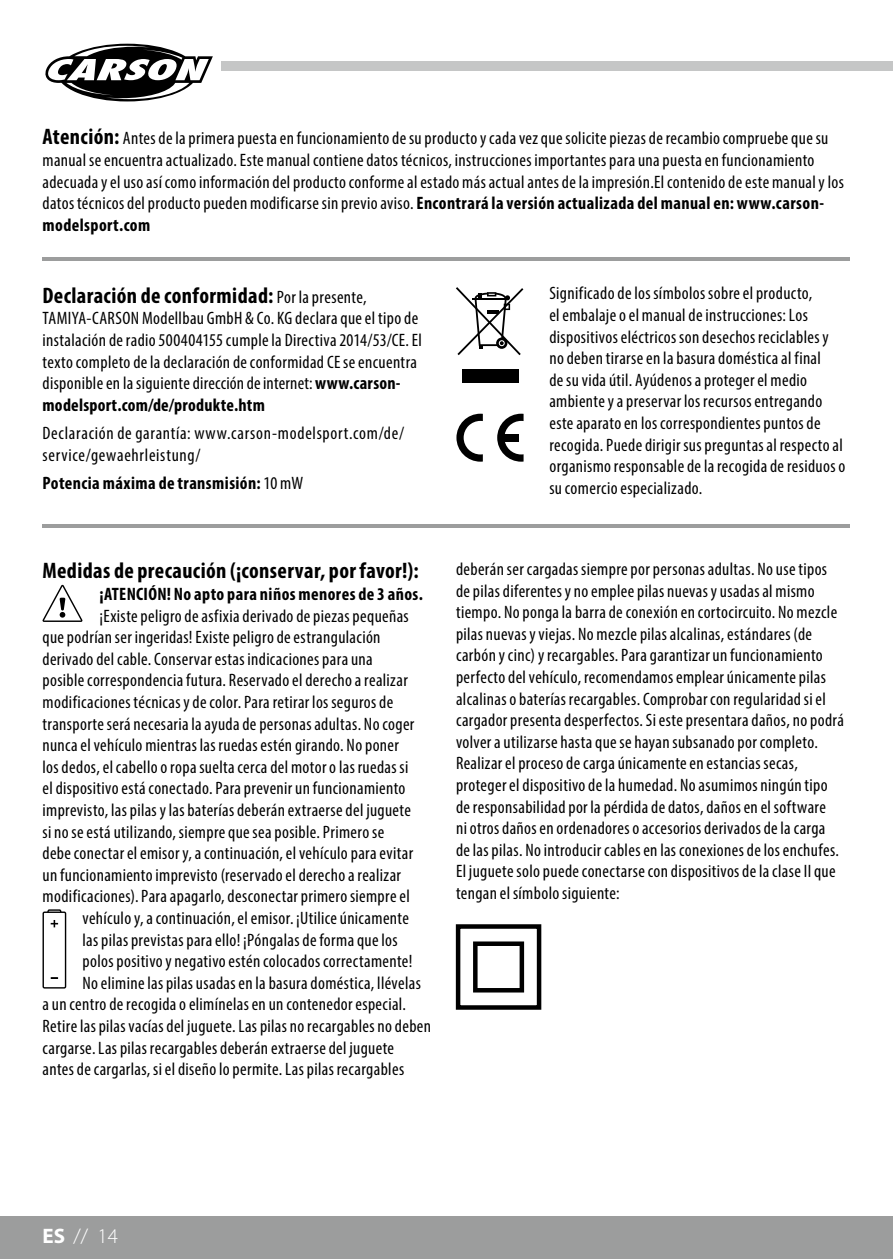
<style>
.page{position:relative;width:893px;height:1259px;background:#fff}
.page>*{position:absolute;margin:0;border:0;box-sizing:border-box;transform-origin:0 0}
.t1{font:700 condensed 22.5px "Myriad Pro";letter-spacing:.015em;color:#000}
.t2{font:300 21px "Myriad Pro";color:#fff}
.t3{font:condensed 18px/21.6px "Myriad Pro";letter-spacing:.02em;color:#000}
.t4{font:condensed 18px/21.6px "Myriad Pro";letter-spacing:.04em;color:#000}
.t5{font:700 condensed 18px "Myriad Pro";letter-spacing:.02em;color:#000}
.s1{font-weight:700;font-size:22.5px}
.s2{font-weight:700}
.s3{font-weight:400;font-size:18px}
.s4{font-weight:400}
</style>
<div class="page">
<div style="left:0;top:1216px;width:893px;height:43px;background:#9c9d9d"></div>
<div style="left:221px;top:61px;width:672px;height:9px;background:#c5c6c6"></div>
<svg style="left:45px;top:43px;width:168px;height:59px"></svg>
<svg style="left:43px;top:585px;width:39px;height:37px"></svg>
<div style="left:456px;top:924px;width:85px;height:85px;border:4px solid #000"></div>
<div style="left:473px;top:941px;width:51px;height:51px;border:4px solid #000"></div>
<div style="left:47px;top:909px;width:14px;height:7px;border:1px solid #000"></div>
<div style="left:43px;top:912px;width:23px;height:76px;background:#fff"></div>
<div style="left:43px;top:911px;width:23px;height:77px;border:1px solid #000"></div>
<svg style="left:51px;top:920px;width:7px;height:7px"></svg>
<hr style="left:43px;top:257px;width:807px;height:4px;background:#9c9d9d">
<hr style="left:43px;top:524px;width:807px;height:3px;background:#9c9d9d">
<div style="left:462px;top:369px;width:56px;height:14px;background:#000"></div>
<svg style="left:456px;top:287px;width:67px;height:68px"></svg>
<svg style="left:456px;top:414px;width:27px;height:48px"></svg>
<svg style="left:497px;top:414px;width:27px;height:48px"></svg>
<div style="left:502px;top:434px;width:17px;height:7px;background:#000"></div>
<p class="t3" style="left:43px;top:127px;width:803px"><span class="s1">Atención:</span> Antes de la primera puesta en funcionamiento de su producto y cada vez que solicite piezas de recambio compruebe que su manual se encuentra actualizado. Este manual contiene datos técnicos, instrucciones importantes para una puesta en funcionamiento adecuada y el uso así como información del producto conforme al estado más actual antes de la impresión.El contenido de este manual y los datos técnicos del producto pueden modificarse sin previo aviso. <span class="s2">Encontrará la versión actualizada del manual en: www.carson&shy;modelsport.com</span></p>
<p class="t1" style="left:43px;top:281px;width:326px">Declaración de conformidad: <span class="s3">Por la presente,</span></p>
<p class="t3" style="left:43px;top:307px;width:381px">TAMIYA-CARSON Modellbau GmbH &amp; Co. KG declara que el tipo de instalación de radio 500404155 cumple la Directiva 2014/53/CE. El texto completo de la declaración de conformidad CE se encuentra disponible en la siguiente dirección de internet: <span class="s2">www.carson&shy;modelsport.com/de/produkte.htm</span></p>
<p class="t4" style="left:43px;top:422px;width:363px">Declaración de garantía: www.carson-modelsport.com/de/ service/gewaehrleistung/</p>
<p class="t5" style="left:43px;top:472px;width:262px">Potencia máxima de transmisión: <span class="s4">10 mW</span></p>
<p class="t1" style="left:43px;top:557px;width:378px">Medidas de precaución (¡conservar, por favor!):</p>
<p class="t5" style="left:99px;top:582px;width:325px">¡ATENCIÓN! No apto para niños menores de 3 años.</p>
<p class="t3" style="left:99px;top:604px;width:311px">¡Existe peligro de asfixia derivado de piezas pequeñas</p>
<p class="t3" style="left:43px;top:626px;width:340px">que podrían ser ingeridas! Existe peligro de estrangulación</p>
<p class="t3" style="left:43px;top:648px;width:332px">derivado del cable. Conservar estas indicaciones para una</p>
<p class="t3" style="left:43px;top:669px;width:367px">posible correspondencia futura. Reservado el derecho a realizar</p>
<p class="t3" style="left:43px;top:691px;width:352px">modificaciones técnicas y de color. Para retirar los seguros de</p>
<p class="t3" style="left:43px;top:712px;width:373px">transporte será necesaria la ayuda de personas adultas. No coger</p>
<p class="t3" style="left:43px;top:734px;width:358px">nunca el vehículo mientras las ruedas estén girando. No poner</p>
<p class="t3" style="left:43px;top:756px;width:367px">los dedos, el cabello o ropa suelta cerca del motor o las ruedas si</p>
<p class="t3" style="left:43px;top:777px;width:364px">el dispositivo está conectado. Para prevenir un funcionamiento</p>
<p class="t3" style="left:43px;top:799px;width:370px">imprevisto, las pilas y las baterías deberán extraerse del juguete</p>
<p class="t3" style="left:43px;top:820px;width:343px">si no se está utilizando, siempre que sea posible. Primero se</p>
<p class="t3" style="left:43px;top:842px;width:372px">debe conectar el emisor y, a continuación, el vehículo para evitar</p>
<p class="t3" style="left:43px;top:864px;width:360px">un funcionamiento imprevisto (reservado el derecho a realizar</p>
<p class="t3" style="left:43px;top:885px;width:369px">modificaciones). Para apagarlo, desconectar primero siempre el</p>
<p class="t3" style="left:83px;top:907px;width:328px">vehículo y, a continuación, el emisor. ¡Utilice únicamente</p>
<p class="t3" style="left:83px;top:928px;width:317px">las pilas previstas para ello! ¡Póngalas de forma que los</p>
<p class="t3" style="left:83px;top:950px;width:331px">polos positivo y negativo estén colocados correctamente!</p>
<p class="t3" style="left:83px;top:972px;width:340px">No elimine las pilas usadas en la basura doméstica, llévelas</p>
<p class="t3" style="left:43px;top:993px;width:365px">a un centro de recogida o elimínelas en un contenedor especial.</p>
<p class="t3" style="left:43px;top:1015px;width:390px">Retire las pilas vacías del juguete. Las pilas no recargables no deben</p>
<p class="t3" style="left:43px;top:1036px;width:353px">cargarse. Las pilas recargables deberán extraerse del juguete</p>
<p class="t3" style="left:43px;top:1058px;width:363px">antes de cargarlas, si el diseño lo permite. Las pilas recargables</p>
<p class="t3" style="left:549px;top:282px;width:297px">Significado de los símbolos sobre el producto,<br>el embalaje o el manual de instrucciones: Los dispositivos eléctricos son desechos reciclables y no deben tirarse en la basura doméstica al final<br>de su vida útil. Ayúdenos a proteger el medio ambiente y a preservar los recursos entregando este aparato en los correspondientes puntos de recogida. Puede dirigir sus preguntas al respecto al organismo responsable de la recogida de residuos o su comercio especializado.</p>
<p class="t3" style="left:456px;top:558px;width:389px">deberán ser cargadas siempre por personas adultas. No use tipos de pilas diferentes y no emplee pilas nuevas y usadas al mismo tiempo. No ponga la barra de conexión en cortocircuito. No mezcle pilas nuevas y viejas. No mezcle pilas alcalinas, estándares (de carbón y cinc) y recargables. Para garantizar un funcionamiento perfecto del vehículo, recomendamos emplear únicamente pilas alcalinas o baterías recargables. Comprobar con regularidad si el cargador presenta desperfectos. Si este presentara daños, no podrá volver a utilizarse hasta que se hayan subsanado por completo.<br>Realizar el proceso de carga únicamente en estancias secas, proteger el dispositivo de la humedad. No asumimos ningún tipo de responsabilidad por la pérdida de datos, daños en el software<br>ni otros daños en ordenadores o accesorios derivados de la carga de las pilas. No introducir cables en las conexiones de los enchufes.<br>El juguete solo puede conectarse con dispositivos de la clase II que tengan el símbolo siguiente:</p>
<p class="t2" style="left:43px;top:1223px;width:77px"><span class="s2">ES</span> // 14</p>
</div>
